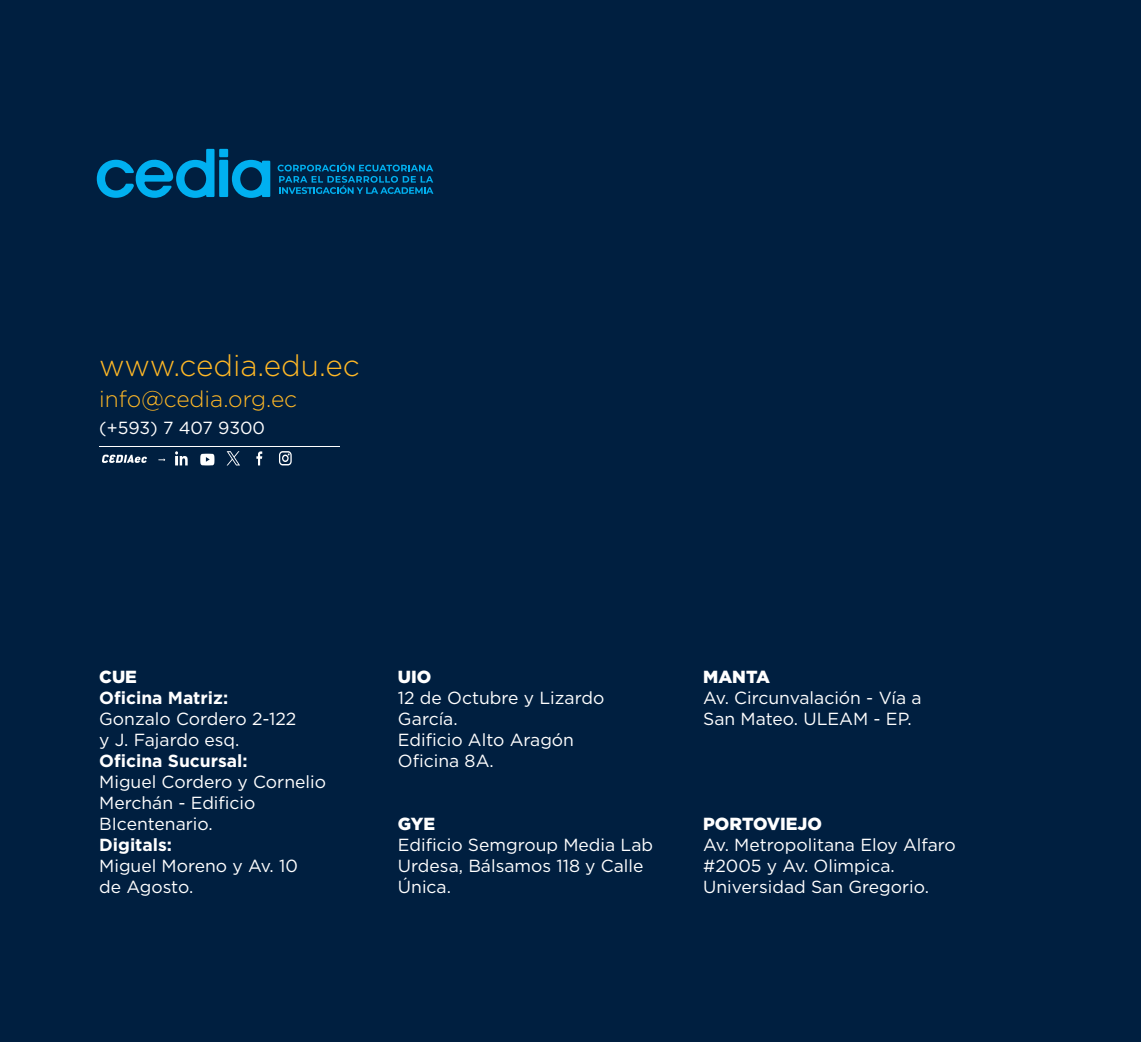
<style>
.page{position:relative;width:1141px;height:1042px;background:#fff}
.page>*{position:absolute;margin:0;border:0;box-sizing:border-box;transform-origin:0 0}
.t1{font:300 29.75px "Gotham";color:#ffb826}
.t2{font:300 22.75px "Gotham";color:#ffb826}
.t3{font:17.5px/21px "Gotham";color:#fff}
.t4{font:700 17.5px "Gotham";color:#fff}
.t5{font:900 17.5px "Gotham";color:#fff}
</style>
<div class="page">
<div style="left:0;top:0;width:1140px;height:1042px;background:#001f40"></div>
<hr style="left:99px;top:446px;width:241px;height:1px;background:#fff">
<svg style="left:102px;top:455px;width:45px;height:8px"></svg>
<svg style="left:158px;top:459px;width:7px;height:2px"></svg>
<svg style="left:232px;top:160px;width:38px;height:38px"></svg>
<div style="left:219px;top:149px;width:9px;height:8px;background:#00b0f0"></div>
<svg style="left:97px;top:149px;width:118px;height:49px"></svg>
<div style="left:219px;top:160px;width:9px;height:37px;background:#00b0f0"></div>
<svg style="left:278px;top:163px;width:155px;height:31px"></svg>
<svg style="left:256px;top:451px;width:6px;height:14px"></svg>
<svg style="left:200px;top:454px;width:14px;height:11px"></svg>
<svg style="left:175px;top:451px;width:13px;height:14px"></svg>
<svg style="left:279px;top:451px;width:13px;height:14px"></svg>
<svg style="left:227px;top:451px;width:13px;height:14px"></svg>
<h1 class="t1" style="left:99px;top:347px;width:262px">www.cedia.edu.ec</h1>
<h2 class="t2" style="left:99px;top:384px;width:200px">info@cedia.org.ec</h2>
<p class="t3" style="left:99px;top:417px;width:167px">(+593) 7 407 9300</p>
<p class="t5" style="left:99px;top:665px;width:39px">CUE</p>
<p class="t4" style="left:99px;top:686px;width:130px">Oficina Matriz:</p>
<p class="t3" style="left:99px;top:708px;width:199px">Gonzalo Cordero 2-122 y J. Fajardo esq.</p>
<p class="t4" style="left:99px;top:749px;width:150px">Oficina Sucursal:</p>
<p class="t3" style="left:99px;top:771px;width:228px">Miguel Cordero y Cornelio<br>Merchán - Edificio<br>BIcentenario.</p>
<p class="t4" style="left:99px;top:833px;width:74px">Digitals:</p>
<p class="t3" style="left:99px;top:855px;width:200px">Miguel Moreno y Av. 10 de Agosto.</p>
<p class="t5" style="left:398px;top:665px;width:35px">UIO</p>
<p class="t3" style="left:398px;top:687px;width:208px">12 de Octubre y Lizardo<br>García.<br>Edificio Alto Aragón<br>Oficina 8A.</p>
<p class="t5" style="left:398px;top:812px;width:39px">GYE</p>
<p class="t3" style="left:398px;top:834px;width:257px">Edificio Semgroup Media Lab<br>Urdesa, Bálsamos 118 y Calle<br>Única.</p>
<p class="t5" style="left:703px;top:665px;width:68px">MANTA</p>
<p class="t3" style="left:703px;top:687px;width:220px">Av. Circunvalación - Vía a<br>San Mateo. ULEAM - EP.</p>
<p class="t5" style="left:703px;top:812px;width:120px">PORTOVIEJO</p>
<p class="t3" style="left:703px;top:834px;width:254px">Av. Metropolitana Eloy Alfaro #2005 y Av. Olimpica.<br>Universidad San Gregorio.</p>
</div>
